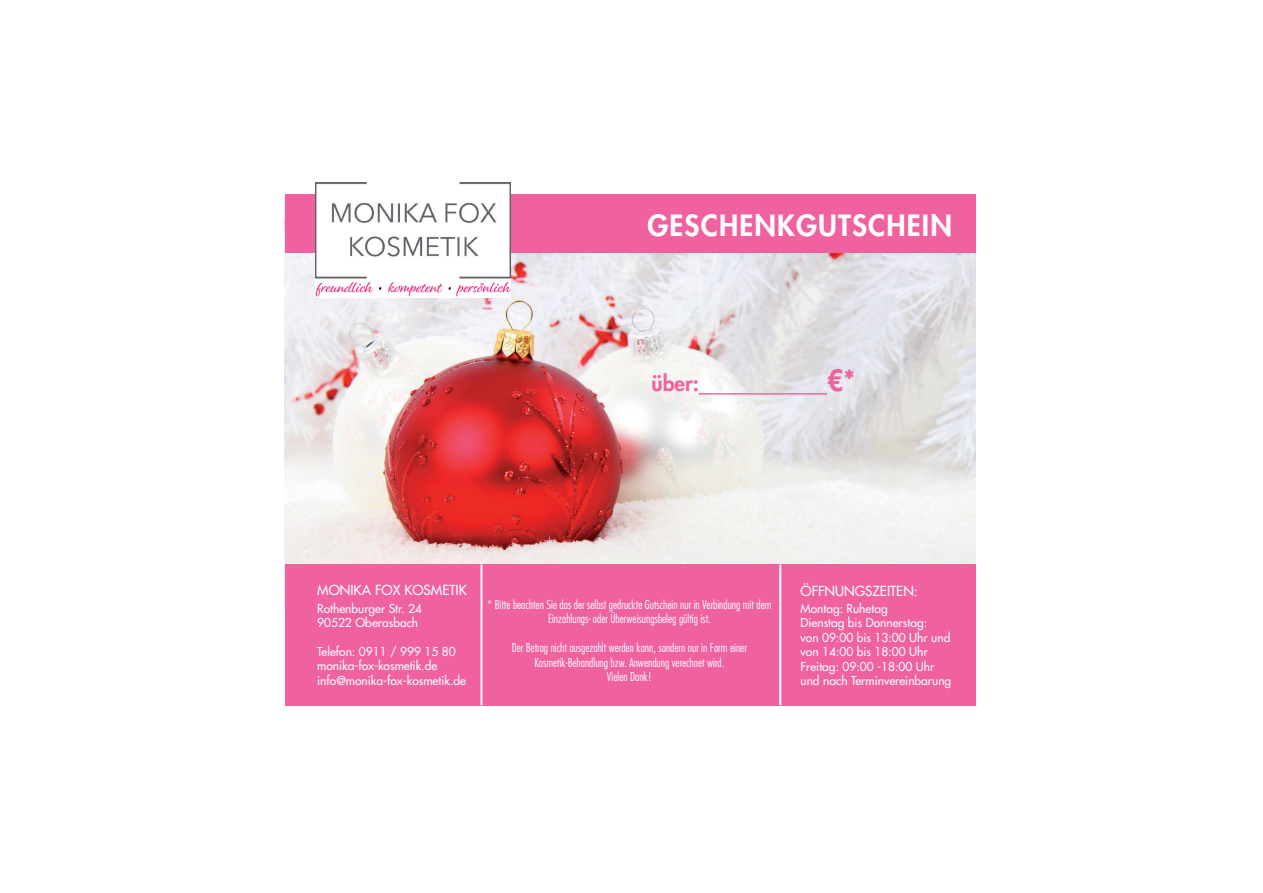
<style>
.page{position:relative;width:1263px;height:893px;background:#fff}
.page>*{position:absolute;margin:0;border:0;box-sizing:border-box;transform-origin:0 0}
.t1{font:800 28.5px "Futura";letter-spacing:.04em;color:#fff}
.t2{font:800 28.5px "Futura";color:#f061a0}
.t3{font:13.5px "Futura";color:#fff}
.t4{font:12px/14.4px "Futura";color:#fff}
.t5{font:300 condensed 12px/14.4px "Futura";color:#fff;text-align:center}
.s1{font-size:21px}
</style>
<div class="page">
<img style="left:285px;top:253px;width:690px;height:311px">
<div style="left:285px;top:564px;width:690px;height:141px;background:#f061a0"></div>
<div style="left:285px;top:195px;width:690px;height:58px;background:#f061a0"></div>
<img style="left:315px;top:183px;width:196px;height:114px">
<hr style="left:779px;top:564px;width:2px;height:141px;background:#fff">
<hr style="left:480px;top:564px;width:2px;height:141px;background:#fff">
<h1 class="t1" style="left:647px;top:208px;width:306px">GESCHENKGUTSCHEIN</h1>
<h1 class="t2" style="left:651px;top:362px;width:206px"><span class="s1">über:</span>_________€*</h1>
<p class="t3" style="left:317px;top:582px;width:151px">MONIKA FOX KOSMETIK</p>
<p class="t4" style="left:317px;top:601px;width:106px">Rothenburger Str. 24<br>90522 Oberasbach</p>
<p class="t4" style="left:317px;top:644px;width:150px">Telefon: 0911 / 999 15 80 monika-fox-kosmetik.de info@monika-fox-kosmetik.de</p>
<p class="t5" style="left:487px;top:597px;width:286px">* Bitte beachten Sie das der selbst gedruckte Gutschein nur in Verbindung mit dem<br>Einzahlungs- oder Überweisungsbeleg gültig ist.</p>
<p class="t5" style="left:512px;top:640px;width:236px">Der Betrag nicht ausgezahlt werden kann, sondern nur in Form einer<br>Kosmetik-Behandlung bzw. Anwendung verechnet wird.<br>Vielen Dank!</p>
<p class="t3" style="left:800px;top:582px;width:119px">ÖFFNUNGSZEITEN:</p>
<p class="t4" style="left:800px;top:601px;width:152px">Montag: Ruhetag<br>Dienstag bis Donnerstag:<br>von 09:00 bis 13:00 Uhr und von 14:00 bis 18:00 Uhr<br>Freitag: 09:00 -18:00 Uhr und nach Terminvereinbarung</p>
</div>
